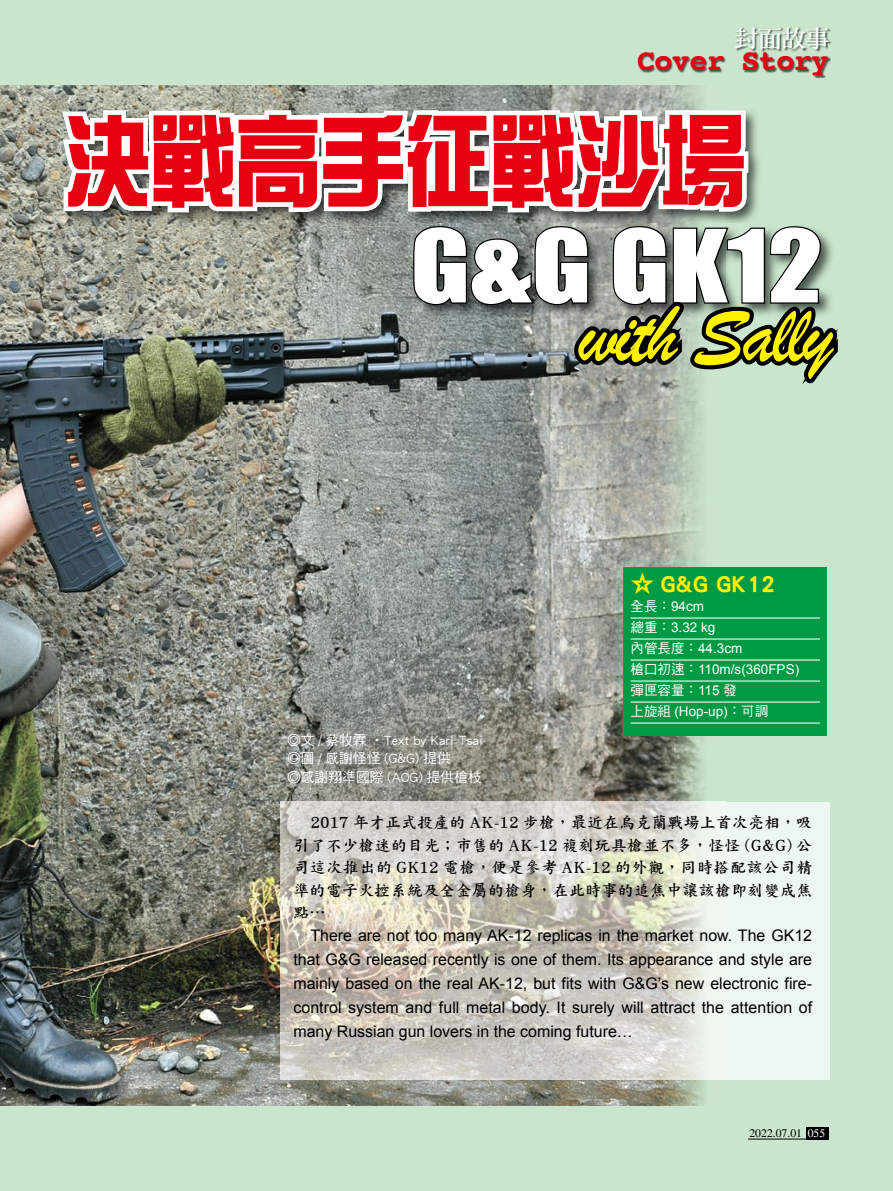
<style>
.page{position:relative;width:893px;height:1191px;background:#cae5cd}
.page>*{position:absolute;margin:0;border:0;box-sizing:border-box;transform-origin:0 0}
.t1{font:102px "DF Zong Yi Std W9";letter-spacing:-.04em;color:#e60012;scale:.87 1}
.t2{font:93.15px "Impact";color:#fff;scale:1.16 1}
.t3{font:84.45px "Brush Script";letter-spacing:-.04em;color:#fff100;scale:.96 1}
.t4{font:700 30px "Courier";letter-spacing:-.02em;color:#e60012}
.t5{font:24px "DF Hei Std W9";color:#fff100}
.t6{font:24px "DF Ming Std W7";color:#fff}
.t7{font:15.9px/24px "Arial";color:#000;text-align:justify}
.t8{font:15.9px/22.5px "DF Kai Shu Std W7";letter-spacing:.02em;color:#000;text-align:justify}
.t9{font:13.8px/18.8px "DF Hei Std W5";color:#fff}
.t10{font:13.5px/21px "Arial";color:#fff}
.t11{font:13.5px "DF Hei Std W5";color:#fff}
.t12{font:11.7px "Times";color:#000}
.s1{font-family:"DF Hei Std W5"}
.s2{font-family:"Arial"}
.s3{color:#fff}
</style>
<div class="page">
<img style="left:0;top:85px;width:103px;height:1021px">
<img style="left:103px;top:85px;width:600px;height:23px">
<img style="left:103px;top:226px;width:259px;height:503px">
<img style="left:362px;top:226px;width:52px;height:575px">
<img style="left:414px;top:407px;width:311px;height:394px">
<img style="left:103px;top:729px;width:208px;height:323px">
<img style="left:311px;top:729px;width:52px;height:72px">
<img style="left:103px;top:1052px;width:622px;height:54px">
<img style="left:725px;top:111px;width:34px;height:112px">
<img style="left:61px;top:108px;width:102px;height:118px">
<img style="left:163px;top:108px;width:541px;height:2px">
<img style="left:317px;top:212px;width:101px;height:14px">
<img style="left:623px;top:212px;width:51px;height:12px">
<img style="left:163px;top:212px;width:154px;height:14px">
<img style="left:418px;top:212px;width:205px;height:12px">
<svg style="left:62px;top:110px;width:686px;height:102px;background:#d2d4d2"></svg>
<div style="left:623px;top:567px;width:204px;height:168px;background:#094"></div>
<hr style="left:631px;top:617px;width:189px;height:1px;background:#fff">
<hr style="left:631px;top:638px;width:189px;height:1px;background:#fff">
<hr style="left:631px;top:659px;width:189px;height:1px;background:#fff">
<hr style="left:631px;top:680px;width:189px;height:1px;background:#fff">
<hr style="left:631px;top:701px;width:189px;height:1px;background:#fff">
<hr style="left:631px;top:722px;width:189px;height:1px;background:#fff">
<svg style="left:412px;top:225px;width:426px;height:182px;background:#68706a"></svg>
<div style="left:725px;top:801px;width:104px;height:278px;background:#eef7ef"></div>
<img style="left:281px;top:801px;width:444px;height:278px">
<img style="left:814px;top:57px;width:17px;height:21px">
<img style="left:638px;top:53px;width:190px;height:23px">
<img style="left:736px;top:27px;width:95px;height:25px">
<div style="left:806px;top:1127px;width:23px;height:12px;background:#000"></div>
<hr style="left:748px;top:1138px;width:58px;height:1px;background:#000">
<h3 class="t6" style="left:735px;top:25px;width:96px">封面故事</h3>
<h3 class="t4" style="left:637px;top:36px;width:193px">Cover Story</h3>
<h1 class="t1" style="left:64px;top:106px;width:787px">決戰高手征戰沙場</h1>
<h2 class="t2" style="left:411px;top:194px;width:356px">G&amp;G GK12</h2>
<h3 class="t3" style="left:578px;top:283px;width:267px">with Sally</h3>
<p class="t9" style="left:287px;top:730px;width:198px">◎文 / 蔡牧霖 ‧Text by Karl Tsai ◎圖 / 感謝怪怪 (G&amp;G) 提供<br>◎感謝翔準國際 (AOG) 提供槍枝</p>
<h3 class="t5" style="left:631px;top:570px;width:146px">☆ G&amp;G GK12</h3>
<p class="t10" style="left:631px;top:596px;width:170px"><span class="s1">全長：</span>94cm<br><span class="s1">總重：</span>3.32 kg<br><span class="s1">內管長度：</span>44.3cm<br><span class="s1">槍口初速：</span>110m/s(360FPS)</p>
<p class="t11" style="left:631px;top:683px;width:107px">彈匣容量：<span class="s2">115</span> 發</p>
<p class="t10" style="left:631px;top:701px;width:139px"><span class="s1">上旋組</span> (Hop-up)<span class="s1">：可調</span></p>
<p class="t8" style="left:293px;top:811px;width:520px;text-indent:17px">2017 年才正式投產的 AK-12 步槍，最近在烏克蘭戰場上首次亮相，吸引了不少槍迷的目光；市售的 AK-12 複刻玩具槍並不多，怪怪 (G&amp;G) 公司這次推出的 GK12 電槍，便是參考 AK-12 的外觀，同時搭配該公司精準的電子火控系統及全金屬的槍身，在此時事的追焦中讓該槍即刻變成焦點⋯</p>
<p class="t7" style="left:293px;top:923px;width:520px;text-indent:17px">There are not too many AK-12 replicas in the market now. The GK12 that G&amp;G released recently is one of them. Its appearance and style are mainly based on the real AK-12, but fits with G&amp;G’s new electronic fire&shy;control system and full metal body. It surely will attract the attention of many Russian gun lovers in the coming future…</p>
<p class="t12" style="left:749px;top:1126px;width:77px">2022.07.01 <span class="s3">055</span></p>
</div>
